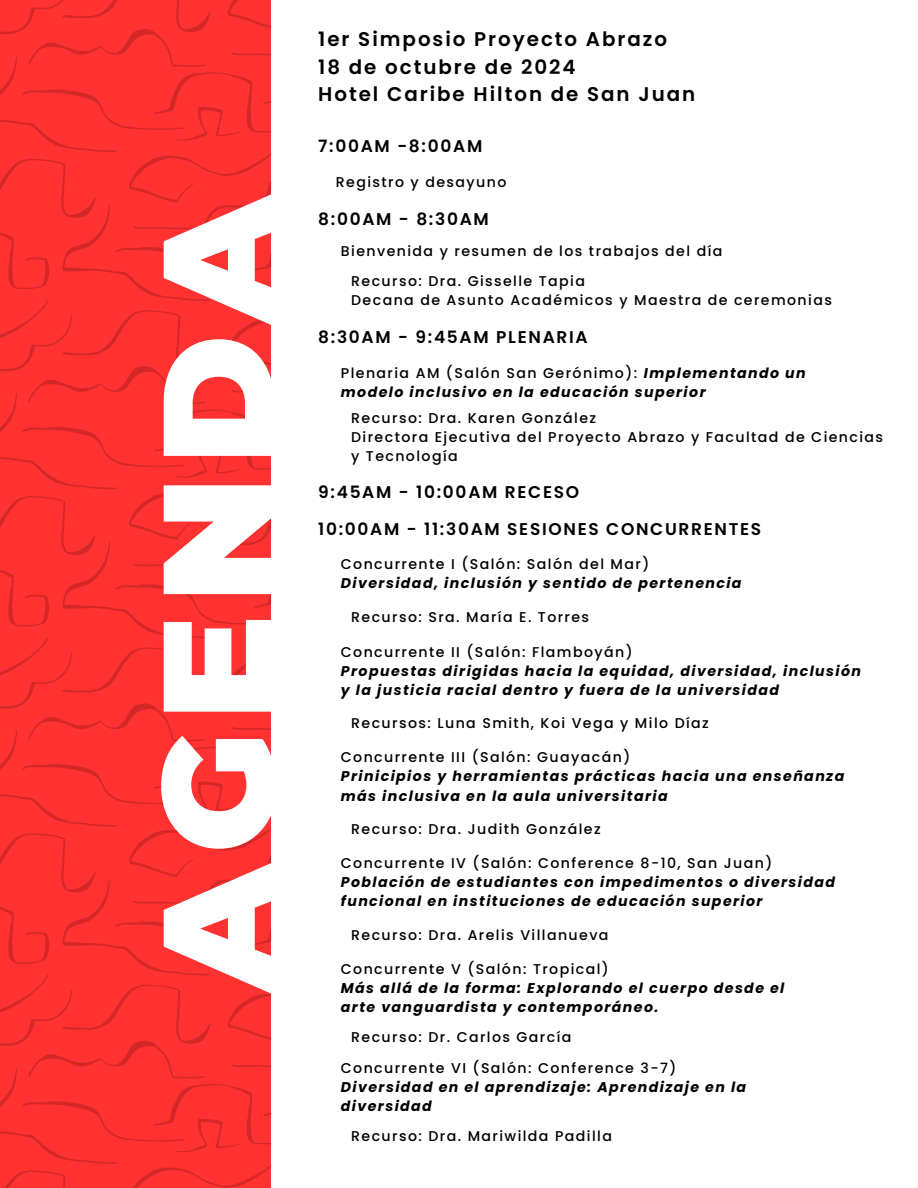
<style>
.page{position:relative;width:918px;height:1188px;background:#fff}
.page>*{position:absolute;margin:0;border:0;box-sizing:border-box;transform-origin:0 0}
.t1{font:900 157.65px "Montserrat";letter-spacing:.075em;color:#fff}
.t2{font:600 19.8px/27.6px "Poppins";letter-spacing:.1em;color:#000}
.t3{font:600 16.95px "Poppins";letter-spacing:.1em;color:#000}
.t4{font:500 14.1px/19.2px "Poppins";letter-spacing:.1em;color:#000}
.t5{font:italic 700 14.1px/19.2px "Poppins";letter-spacing:.1em;color:#000}
.s1{font-weight:500;font-style:normal}
</style>
<div class="page">
<svg style="left:0;top:0;width:271px;height:1188px;background:#fc3030"></svg>
<p class="t1" style="left:121px;top:992px;width:803px;rotate:-90deg">AGENDA</p>
<p class="t2" style="left:318px;top:26px;width:350px">1er Simposio Proyecto Abrazo<br>18 de octubre de 2024</p>
<p class="t2" style="left:318px;top:81px;width:379px">Hotel Caribe Hilton de San Juan</p>
<p class="t3" style="left:318px;top:134px;width:166px">7:00AM -8:00AM</p>
<p class="t4" style="left:336px;top:173px;width:172px">Registro y desayuno</p>
<p class="t3" style="left:318px;top:207px;width:172px">8:00AM - 8:30AM</p>
<p class="t4" style="left:341px;top:242px;width:383px">Bienvenida y resumen de los trabajos del día</p>
<p class="t4" style="left:351px;top:272px;width:235px">Recurso: Dra. Gisselle Tapia</p>
<p class="t4" style="left:351px;top:291px;width:482px">Decana de Asunto Académicos y Maestra de ceremonias</p>
<p class="t3" style="left:318px;top:325px;width:271px">8:30AM - 9:45AM PLENARIA</p>
<p class="t5" style="left:341px;top:363px;width:466px"><span class="s1">Plenaria AM (Salón San Gerónimo):</span> Implementando un modelo inclusivo en la educación superior</p>
<h1 class="t4" style="left:351px;top:408px;width:247px">Recurso: Dra. Karen González</h1>
<h2 class="t4" style="left:351px;top:427px;width:534px">Directora Ejecutiva del Proyecto Abrazo y Facultad de Ciencias y Tecnología</h2>
<p class="t3" style="left:318px;top:480px;width:262px">9:45AM - 10:00AM RECESO</p>
<p class="t3" style="left:318px;top:517px;width:445px">10:00AM - 11:30AM SESIONES CONCURRENTES</p>
<p class="t4" style="left:341px;top:554px;width:310px">Concurrente I (Salón: Salón del Mar)</p>
<p class="t5" style="left:341px;top:574px;width:402px">Diversidad, inclusión y sentido de pertenencia</p>
<p class="t4" style="left:351px;top:607px;width:240px">Recurso: Sra. María E. Torres</p>
<p class="t4" style="left:341px;top:642px;width:293px">Concurrente II (Salón: Flamboyán)</p>
<p class="t5" style="left:341px;top:662px;width:522px">Propuestas dirigidas hacia la equidad, diversidad, inclusión y la justicia racial dentro y fuera de la universidad</p>
<p class="t4" style="left:351px;top:714px;width:359px">Recursos: Luna Smith, Koi Vega y Milo Díaz</p>
<p class="t4" style="left:341px;top:748px;width:291px">Concurrente III (Salón: Guayacán)</p>
<p class="t5" style="left:341px;top:767px;width:505px">Prinicipios y herramientas prácticas hacia una enseñanza más inclusiva en la aula universitaria</p>
<p class="t4" style="left:351px;top:819px;width:251px">Recurso: Dra. Judith González</p>
<p class="t4" style="left:341px;top:853px;width:433px">Concurrente IV (Salón: Conference 8-10, San Juan)</p>
<p class="t5" style="left:341px;top:872px;width:496px">Población de estudiantes con impedimentos o diversidad funcional en instituciones de educación superior</p>
<p class="t4" style="left:351px;top:925px;width:259px">Recurso: Dra. Arelis Villanueva</p>
<p class="t4" style="left:341px;top:959px;width:270px">Concurrente V (Salón: Tropical)</p>
<p class="t5" style="left:341px;top:979px;width:445px">Más allá de la forma: Explorando el cuerpo desde el arte vanguardista y contemporáneo.</p>
<p class="t4" style="left:351px;top:1028px;width:222px">Recurso: Dr. Carlos García</p>
<p class="t4" style="left:341px;top:1058px;width:337px">Concurrente VI (Salón: Conference 3-7)</p>
<p class="t5" style="left:341px;top:1078px;width:407px">Diversidad en el aprendizaje: Aprendizaje en la diversidad</p>
<p class="t4" style="left:351px;top:1127px;width:262px">Recurso: Dra. Mariwilda Padilla</p>
</div>
